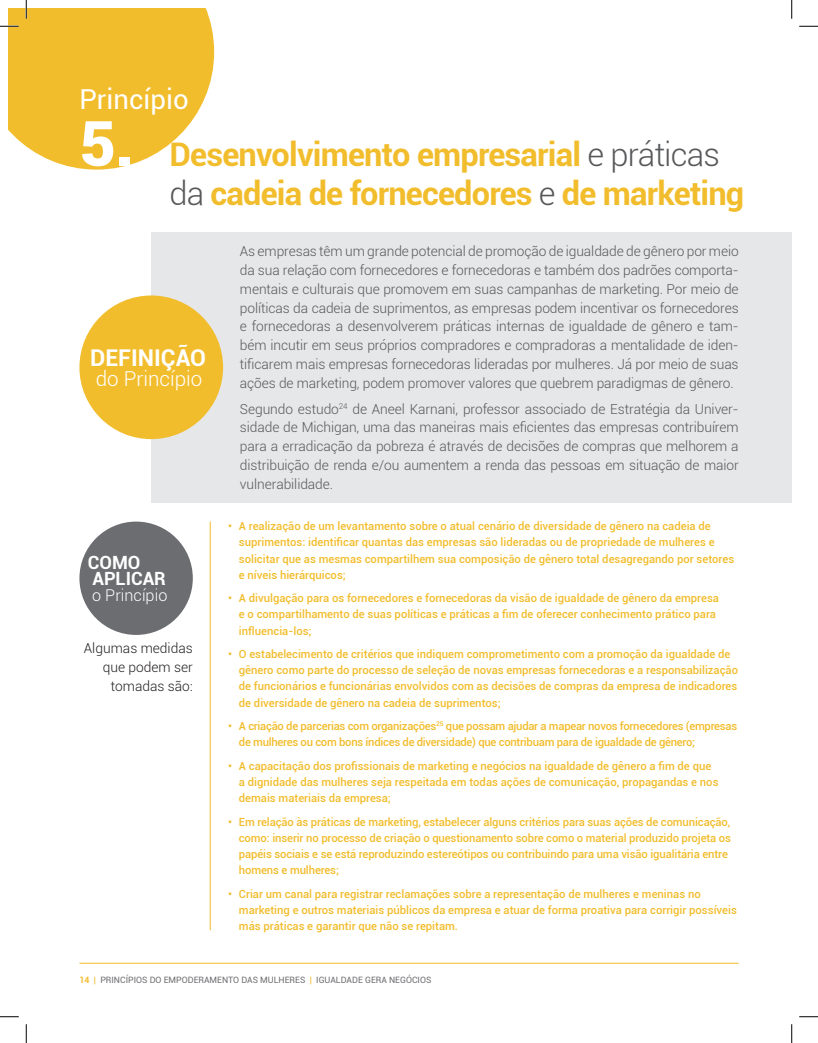
<style>
.page{position:relative;width:818px;height:1043px;background:#fff}
.page>*{position:absolute;margin:0;border:0;box-sizing:border-box;transform-origin:0 0}
.t1{font:700 32.5px/39px "Roboto";letter-spacing:-.025em;color:#f2bd2d}
.t2{font:27.5px "Roboto";color:#fff}
.t3{font:700 23.12px "Roboto";color:#fff}
.t4{font:300 20.62px "Roboto";color:#fff}
.t5{font:700 18.25px/16.2px "Roboto";color:#fff}
.t6{font:300 16.25px "Roboto";color:#fff}
.t7{font:300 13.75px/18.8px "Roboto";letter-spacing:-.005em;color:#57585a;text-align:justify}
.t8{font:300 13.75px/18.8px "Roboto";color:#231f20;text-align:right}
.t9{font:500 11.25px/16.2px "Roboto";color:#f2bd2d}
.t10{font:500 11.25px/16.2px "Roboto";letter-spacing:-.025em;color:#f2bd2d}
.t11{font:8.75px "Roboto";color:#6c6d70}
.s1{font-weight:900;font-size:62.5px;color:#fff}
.s2{font-weight:300;color:#57585a}
.s3{font-weight:700;color:#f2bd2d}
.s4{color:#f2bd2d}
</style>
<div class="page">
<div style="left:151px;top:232px;width:640px;height:271px;background:#e6e7e9"></div>
<div style="left:79px;top:295px;width:144px;height:144px;background:#f2bd2d;border-radius:50%"></div>
<div style="left:79px;top:521px;width:114px;height:114px;background:#6c6d70;border-radius:50%"></div>
<hr style="left:210px;top:521px;width:1px;height:409px;background:#f2bd2d">
<hr style="left:79px;top:962px;width:659px;height:1px;background:#f2bd2d">
<svg style="left:799px;top:25px;width:19px;height:2px"></svg>
<svg style="left:0;top:1016px;width:19px;height:1px"></svg>
<svg style="left:799px;top:1016px;width:19px;height:1px"></svg>
<svg style="left:0;top:0;width:214px;height:170px"></svg>
<svg style="left:25px;top:1024px;width:2px;height:18px"></svg>
<svg style="left:791px;top:0;width:1px;height:19px"></svg>
<svg style="left:791px;top:1024px;width:1px;height:18px"></svg>
<h2 class="t2" style="left:79px;top:80px;width:111px">Princípio</h2>
<h1 class="t1" style="left:169px;top:133px;width:576px;text-indent:-90px"><span class="s1">5.</span> Desenvolvimento empresarial <span class="s2">e práticas da</span> cadeia de fornecedores <span class="s2">e</span> de marketing</h1>
<h3 class="t3" style="left:90px;top:341px;width:117px">DEFINIÇÃO</h3>
<h3 class="t4" style="left:96px;top:364px;width:108px">do Princípio</h3>
<h3 class="t5" style="left:88px;top:553px;width:80px">COMO<br>APLICAR</h3>
<h3 class="t6" style="left:92px;top:584px;width:77px">o Princípio</h3>
<p class="t8" style="left:84px;top:638px;width:110px">Algumas medidas que podem ser tomadas são:</p>
<p class="t7" style="left:240px;top:242px;width:500px">As empresas têm um grande potencial de promoção de igualdade de gênero por meio da sua relação com fornecedores e fornecedoras e também dos padrões comporta&shy;mentais e culturais que promovem em suas campanhas de marketing. Por meio de políticas da cadeia de suprimentos, as empresas podem incentivar os fornecedores e fornecedoras a desenvolverem práticas internas de igualdade de gênero e tam&shy;bém incutir em seus próprios compradores e compradoras a mentalidade de iden&shy;tificarem mais empresas fornecedoras lideradas por mulheres. Já por meio de suas ações de marketing, podem promover valores que quebrem paradigmas de gênero.</p>
<p class="t7" style="left:240px;top:399px;width:500px">Segundo estudo<sup>24</sup> de Aneel Karnani, professor associado de Estratégia da Univer&shy;sidade de Michigan, uma das maneiras mais eficientes das empresas contribuírem para a erradicação da pobreza é através de decisões de compras que melhorem a distribuição de renda e/ou aumentem a renda das pessoas em situação de maior vulnerabilidade.</p>
<p class="t9" style="left:239px;top:517px;width:496px;text-indent:-11px">• A realização de um levantamento sobre o atual cenário de diversidade de gênero na cadeia de suprimentos: identificar quantas das empresas são lideradas ou de propriedade de mulheres e solicitar que as mesmas compartilhem sua composição de gênero total desagregando por setores e níveis hierárquicos;</p>
<p class="t9" style="left:239px;top:589px;width:481px;text-indent:-11px">• A divulgação para os fornecedores e fornecedoras da visão de igualdade de gênero da empresa e o compartilhamento de suas políticas e práticas a fim de oferecer conhecimento prático para influencia-los;</p>
<p class="t9" style="left:239px;top:645px;width:500px;text-indent:-11px">• O estabelecimento de critérios que indiquem comprometimento com a promoção da igualdade de gênero como parte do processo de seleção de novas empresas fornecedoras e a responsabilização de funcionários e funcionárias envolvidos com as decisões de compras da empresa de indicadores de diversidade de gênero na cadeia de suprimentos;</p>
<p class="t10" style="left:239px;top:717px;width:500px;text-indent:-11px">• A criação de parcerias com organizações<sup>25</sup> que possam ajudar a mapear novos fornecedores (empresas de mulheres ou com bons índices de diversidade) que contribuam para de igualdade de gênero;</p>
<p class="t9" style="left:239px;top:757px;width:481px;text-indent:-11px">• A capacitação dos profissionais de marketing e negócios na igualdade de gênero a fim de que a dignidade das mulheres seja respeitada em todas ações de comunicação, propagandas e nos demais materiais da empresa;</p>
<p class="t9" style="left:239px;top:813px;width:493px;text-indent:-11px">• Em relação às práticas de marketing, estabelecer alguns critérios para suas ações de comunicação, como: inserir no processo de criação o questionamento sobre como o material produzido projeta os papéis sociais e se está reproduzindo estereótipos ou contribuindo para uma visão igualitária entre homens e mulheres;</p>
<p class="t9" style="left:239px;top:885px;width:499px;text-indent:-11px">• Criar um canal para registrar reclamações sobre a representação de mulheres e meninas no marketing e outros materiais públicos da empresa e atuar de forma proativa para corrigir possíveis más práticas e garantir que não se repitam.</p>
<p class="t11" style="left:79px;top:974px;width:353px"><span class="s3">14</span> <span class="s4">|</span> PRINCÍPIOS DO EMPODERAMENTO DAS MULHERES <span class="s4">|</span> IGUALDADE GERA NEGÓCIOS</p>
</div>
